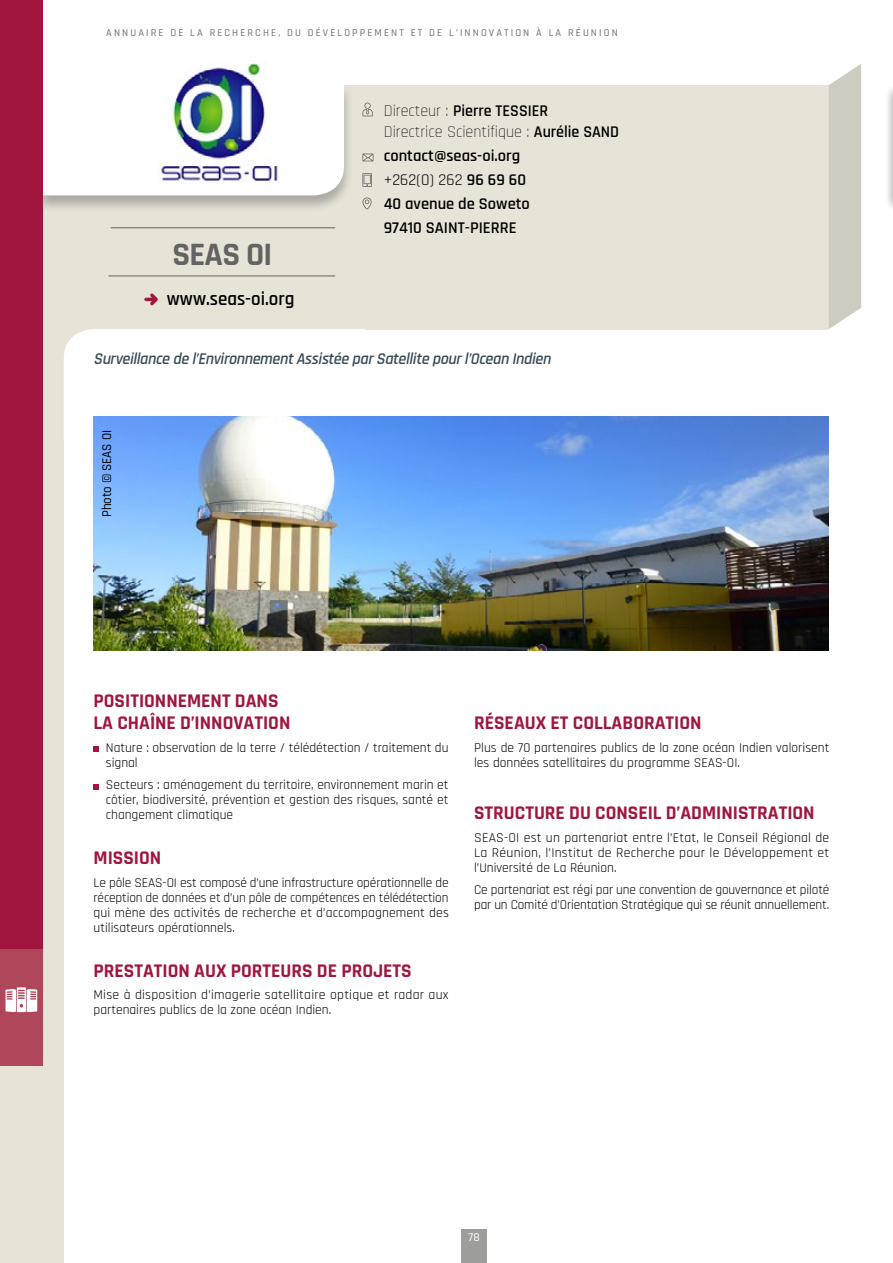
<style>
.page{position:relative;width:893px;height:1263px;background:#fff}
.page>*{position:absolute;margin:0;border:0;box-sizing:border-box;transform-origin:0 0}
.t1{font:700 33px "Rajdhani";letter-spacing:-.02em;color:#646363}
.t2{font:700 19.5px/22.5px "Rajdhani";color:#a0163f}
.t3{font:600 19.5px "Rajdhani";color:#000}
.t4{font:600 16.5px/24px "Rajdhani";color:#000}
.t5{font:italic 600 16.5px "Rajdhani";color:#394b57}
.t6{font:300 16.5px/21px "Rajdhani";color:#000}
.t7{font:13.5px/15px "Rajdhani";color:#000}
.t8{font:500 13.5px "Rajdhani";letter-spacing:-.01em;color:#000}
.t9{font:500 12px "Rajdhani";color:#fff}
.t10{font:500 10.5px "Rajdhani";letter-spacing:.2em;color:#717068}
.s1{font-weight:600}
.s2{font-weight:400}
</style>
<div class="page">
<div style="left:461px;top:1229px;width:26px;height:34px;background:#9d9d9c"></div>
<div style="left:884px;top:82px;width:9px;height:131px;background:#000;opacity:.26"></div>
<svg style="left:892px;top:84px;width:1px;height:111px"></svg>
<div style="left:43px;top:85px;width:786px;height:244px;background:#e7e3d7"></div>
<svg style="left:829px;top:64px;width:32px;height:265px;background:#d1cfc4"></svg>
<div style="left:34px;top:82px;width:320px;height:131px;background:#000;opacity:.26"></div>
<div style="left:43px;top:84px;width:301px;height:111px;background:#fff"></div>
<hr style="left:111px;top:227px;width:224px;height:1px;background:#646363">
<hr style="left:108px;top:276px;width:227px;height:1px;background:#646363">
<div style="left:0;top:252px;width:64px;height:1011px;background:#e7e3d7"></div>
<svg style="left:64px;top:329px;width:301px;height:112px"></svg>
<svg style="left:362px;top:103px;width:11px;height:13px"></svg>
<svg style="left:362px;top:154px;width:11px;height:7px"></svg>
<svg style="left:362px;top:173px;width:10px;height:14px"></svg>
<svg style="left:362px;top:198px;width:10px;height:11px"></svg>
<svg style="left:94px;top:746px;width:5px;height:6px"></svg>
<svg style="left:94px;top:784px;width:5px;height:5px"></svg>
<svg style="left:144px;top:293px;width:14px;height:12px"></svg>
<img style="left:94px;top:417px;width:735px;height:234px">
<img style="left:158px;top:60px;width:122px;height:123px">
<div style="left:0;top:0;width:43px;height:949px;background:#a0163f"></div>
<div style="left:0;top:949px;width:43px;height:116px;background:#b0465a"></div>
<svg style="left:6px;top:987px;width:31px;height:25px"></svg>
<p class="t10" style="left:106px;top:26px;width:513px">ANNUAIRE DE LA RECHERCHE, DU DÉVELOPPEMENT ET DE L’INNOVATION À LA RÉUNION</p>
<h1 class="t1" style="left:172px;top:234px;width:102px">SEAS OI</h1>
<h2 class="t3" style="left:167px;top:287px;width:129px">www.seas-oi.org</h2>
<p class="t6" style="left:384px;top:101px;width:237px">Directeur : <span class="s1">Pierre TESSIER<br></span>Directrice Scientifique : <span class="s1">Aurélie SAND</span></p>
<p class="t4" style="left:384px;top:145px;width:148px">contact@seas-oi.org <span class="s2">+262(0) 262</span> 96 69 60<br>40 avenue de Soweto<br>97410 SAINT-PIERRE</p>
<p class="t5" style="left:94px;top:349px;width:462px">Surveillance de l’EnvironnementAssistée parSatellite pourl’Ocean Indien</p>
<p class="t8" style="left:99px;top:517px;width:89px;rotate:-90deg">Photo © SEAS OI</p>
<h2 class="t2" style="left:94px;top:690px;width:198px">POSITIONNEMENT DANS<br>LA CHAÎNE D’INNOVATION</h2>
<p class="t7" style="left:106px;top:740px;width:344px">Nature : observation de la terre / télédétection / traitement du signal</p>
<p class="t7" style="left:106px;top:778px;width:344px;text-align:justify">Secteurs : aménagement du territoire, environnement marin et côtier, biodiversité, prévention et gestion des risques, santé et changement climatique</p>
<h2 class="t2" style="left:94px;top:847px;width:69px">MISSION</h2>
<p class="t7" style="left:94px;top:875px;width:357px;text-align:justify">Le pôle SEAS-OI est composé d’une infrastructure opérationnelle de réception de données et d’un pôle de compétences en télédétection qui mène des activités de recherche et d’accompagnement des utilisateurs opérationnels.</p>
<h2 class="t2" style="left:94px;top:960px;width:320px">PRESTATION AUX PORTEURS DE PROJETS</h2>
<p class="t7" style="left:94px;top:988px;width:356px">Mise à disposition d’imagerie satellitaire optique et radar aux partenaires publics de la zone océan Indien.</p>
<h2 class="t2" style="left:474px;top:712px;width:229px">RÉSEAUX ET COLLABORATION</h2>
<p class="t7" style="left:474px;top:740px;width:357px">Plus de 70 partenaires publics de la zone océan Indien valorisent les données satellitaires du programme SEAS-OI.</p>
<h2 class="t2" style="left:474px;top:802px;width:342px">STRUCTURE DU CONSEIL D’ADMINISTRATION</h2>
<p class="t7" style="left:474px;top:830px;width:357px;text-align:justify">SEAS-OI est un partenariat entre l’Etat, le Conseil Régional de La Réunion, l’Institut de Recherche pour le Développement et l’Université de La Réunion.</p>
<p class="t7" style="left:474px;top:883px;width:357px">Ce partenariat est régi par une convention de gouvernance et piloté par un Comité d’Orientation Stratégique qui se réunit annuellement.</p>
<p class="t9" style="left:469px;top:1230px;width:13px">78</p>
</div>
